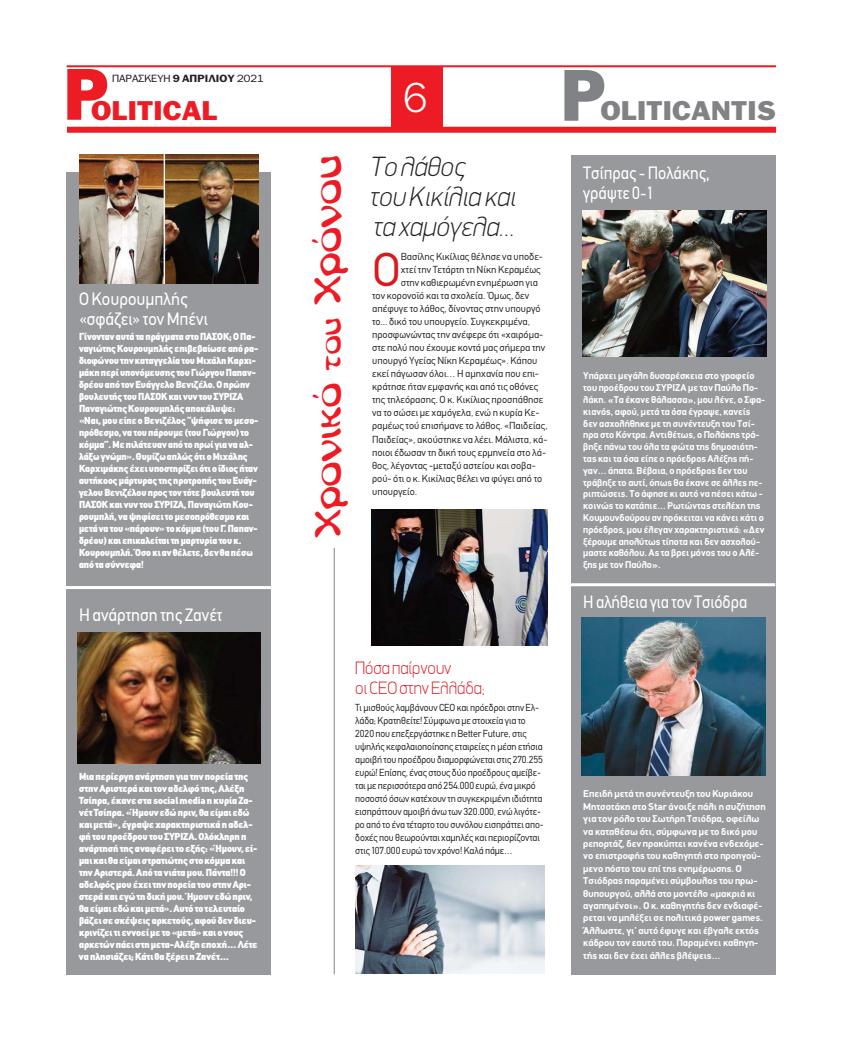
<style>
.page{position:relative;width:841px;height:1039px;background:#fff}
.page>*{position:absolute;margin:0;border:0;box-sizing:border-box;transform-origin:0 0}
.t1{font:900 70px "PF Franklin Gothic";color:#ed1c24;scale:.92 1}
.t2{font:900 70px "PF Franklin Gothic";color:#808285;scale:.92 1}
.t3{font:46.5px "CF Din";color:#d81920}
.t4{font:300 40px "PF Franklin Gothic";color:#fff}
.t5{font:300 39px "PF Bedroom";color:#ed1c24;scale:1.22 1}
.t6{font:italic 100 28px/30px "PF Din Display";color:#231f20}
.t7{font:900 26px "PF Franklin Gothic";color:#808285;scale:1.06 1}
.t8{font:900 26px "PF Franklin Gothic";color:#ed1c24;scale:1.06 1}
.t9{font:18px/20px "PF Din Text";color:#fff;scale:.95 1}
.t10{font:100 18px/20px "PF Din Display";color:#d81920;scale:.95 1}
.t11{font:18px/19.6px "PF Din Text";color:#fff;scale:.92 1}
.t12{font:18px "PF Din Text";color:#fff;scale:.91 1}
.t13{font:10px/13px "CF Din";color:#231f20}
.t14{font:700 10px/11.8px "PF Din Display";color:#fff}
.t15{font:900 10px/12px "CF Din";letter-spacing:-.005em;color:#fff;scale:.96 1}
.t16{font:900 10px/12px "CF Din";letter-spacing:-.005em;color:#fff}
.t17{font:10px "PF Franklin Gothic";letter-spacing:.01em;color:#231f20;scale:1.1 1}
.s1{font-weight:700}
.s2{font-size:30px}
.s3{font-size:40px}
</style>
<div class="page">
<hr style="left:334px;top:548px;width:1px;height:426px;background:#808285">
<div style="left:66px;top:172px;width:204px;height:802px;background:#97999c"></div>
<div style="left:570px;top:155px;width:205px;height:819px;background:#97999c"></div>
<hr style="left:67px;top:65px;width:708px;height:2px;background:#ed1c24">
<div style="left:67px;top:127px;width:708px;height:6px;background:#ed1c24"></div>
<div style="left:391px;top:67px;width:51px;height:63px;background:#ed1c24"></div>
<hr style="left:550px;top:583px;width:224px;height:3px;background:#fff">
<hr style="left:55px;top:586px;width:224px;height:3px;background:#fff">
<img style="left:80px;top:155px;width:178px;height:129px">
<img style="left:582px;top:211px;width:184px;height:145px">
<img style="left:581px;top:617px;width:184px;height:158px">
<img style="left:77px;top:633px;width:183px;height:131px">
<img style="left:371px;top:509px;width:176px;height:136px">
<img style="left:355px;top:865px;width:189px;height:108px">
<h1 class="t1" style="left:64px;top:69px;width:50px">P</h1>
<p class="t17" style="left:112px;top:72px;width:139px">ΠΑΡΑΣΚΕΥΗ <span class="s1">9 ΑΠΡΙΛΙΟΥ</span> 2021</p>
<h3 class="t8" style="left:91px;top:101px;width:120px">OLITICAL</h3>
<h3 class="t9" style="left:79px;top:289px;width:137px">Ο Κουρουμπλής «σφάζει» τον Μπένι</h3>
<p class="t15" style="left:79px;top:331px;width:188px">Γίνονταν αυτά τα πράγματα στο ΠΑΣΟΚ; ΟΠα&shy;ναγιώτης Κουρουμπλής επιβεβαίωσε από ρα&shy;διοφώνου την καταγγελία του Μιχάλη Καρχι&shy;μάκη περί υπονόμευσης του Γιώργου Παπαν&shy;δρέου από τον Ευάγγελο Βενιζέλο.Ο πρώην βουλευτής του ΠΑΣΟΚ και νυν του ΣΥΡΙΖΑ Παναγιώτης Κουρουμπλής αποκάλυψε: «Ναι, μου είπε ο Βενιζέλος “ψήφισε το μεσο&shy;πρόθεσμο, να του πάρουμε (του Γιώργου) το κόμμα”. Με πιλάτευαν από το πρωί για να αλ&shy;λάξω γνώμη». Θυμίζω απλώς ότι ο Μιχάλης Καρχιμάκης έχει υποστηρίξει ότι ο ίδιος ήταν αυτήκοος μάρτυρας της προτροπής του Ευάγ&shy;γελου Βενιζέλου προς τον τότε βουλευτή του ΠΑΣΟΚ και νυν του ΣΥΡΙΖΑ, Παναγιώτη Κου&shy;ρουμπλή, να ψηφίσει το μεσοπρόθεσμο και μετά να του «πάρουν» το κόμμα (του Γ.Παπαν&shy;δρέου) και επικαλείται τη μαρτυρία του κ.<br>Κουρουμπλή. Όσο κι αν θέλετε, δεν θα πέσω από τα σύννεφα!</p>
<h3 class="t9" style="left:79px;top:604px;width:152px">Η ανάρτηση της Ζανέτ</h3>
<p class="t16" style="left:79px;top:771px;width:180px">Μια περίεργη ανάρτηση για την πορεία της στην Αριστερά και τον αδελφό της, Αλέξη Τσίπρα, έκανε στα social media η κυρία Ζα&shy;νέτ Τσίπρα. «Ήμουν εδώ πριν, θα είμαι εδώ και μετά», έγραψε χαρακτηριστικά η αδελ&shy;φή του προέδρου του ΣΥΡΙΖΑ.Ολόκληρη η ανάρτησή της αναφέρει το εξής: «Ήμουν, εί&shy;μαι και θα είμαι στρατιώτης στο κόμμα και την Αριστερά.Από τα νιάτα μου.Πάντα!!! Ο αδελφός μου έχει την πορεία του στην Αρι&shy;στερά και εγώ τη δική μου. Ήμουν εδώ πριν, θα είμαι εδώ και μετά».Αυτό το τελευταίο βάζει σε σκέψεις αρκετούς, αφού δεν διευ&shy;κρινίζει τι εννοεί με το «μετά» και ο νους αρκετών πάει στη μετα-Αλέξη εποχή… Λέτε να πλησιάζει; Κάτι θα ξέρει η Ζανέτ…</p>
<h3 class="t4" style="left:404px;top:75px;width:25px">6</h3>
<h3 class="t5" style="left:307px;top:537px;width:315px;rotate:-90deg">Χρονικό <span class="s2">του</span> <span class="s3">Χρόνου</span></h3>
<h3 class="t6" style="left:369px;top:151px;width:147px">Το λάθος<br>του Κικίλια και τα χαμόγελα...</h3>
<h2 class="t3" style="left:372px;top:252px;width:30px">Ο</h2>
<p class="t13" style="left:400px;top:251px;width:144px">Βασίλης Κικίλιας θέλησε να υποδε-</p>
<p class="t13" style="left:400px;top:264px;width:141px">χτεί την Τετάρτη τη Νίκη Κεραμέως</p>
<p class="t13" style="left:400px;top:277px;width:138px">στην καθιερωμένη ενημέρωση για</p>
<p class="t13" style="left:372px;top:290px;width:158px">τον κορονοϊό και τα σχολεία. Όμως, δεν</p>
<p class="t13" style="left:372px;top:303px;width:170px">απέφυγε το λάθος, δίνοντας στην υπουργό</p>
<p class="t13" style="left:372px;top:316px;width:159px">το... δικό του υπουργείο. Συγκεκριμένα,</p>
<p class="t13" style="left:372px;top:329px;width:173px">προσφωνώντας την ανέφερε ότι «χαιρόμα-</p>
<p class="t13" style="left:372px;top:342px;width:175px">στε πολύ που έχουμε κοντά μας σήμερα την</p>
<p class="t13" style="left:372px;top:355px;width:167px">υπουργό Υγείας Νίκη Κεραμέως». Κάπου</p>
<p class="t13" style="left:372px;top:368px;width:168px">εκεί πάγωσαν όλοι… Η αμηχανία που επι-</p>
<p class="t13" style="left:372px;top:381px;width:168px">κράτησε ήταν εμφανής και από τις οθόνες</p>
<p class="t13" style="left:372px;top:394px;width:173px">της τηλεόρασης. Ο κ. Κικίλιας προσπάθησε</p>
<p class="t13" style="left:372px;top:407px;width:169px">να το σώσει με χαμόγελα, ενώ η κυρία Κε-</p>
<p class="t13" style="left:372px;top:420px;width:177px">ραμέως τού επισήμανε το λάθος. «Παιδείας,</p>
<p class="t13" style="left:372px;top:433px;width:177px">Παιδείας», ακούστηκε να λέει. Μάλιστα, κά-</p>
<p class="t13" style="left:372px;top:446px;width:175px">ποιοι έδωσαν τη δική τους ερμηνεία στο λά-</p>
<p class="t13" style="left:372px;top:459px;width:165px">θος, λέγοντας -μεταξύ αστείου και σοβα-</p>
<p class="t13" style="left:372px;top:472px;width:171px">ρού- ότι ο κ. Κικίλιας θέλει να φύγει από το</p>
<p class="t13" style="left:372px;top:485px;width:46px">υπουργείο.</p>
<h1 class="t2" style="left:560px;top:70px;width:50px">P</h1>
<h3 class="t7" style="left:600px;top:101px;width:167px">OLITICANTIS</h3>
<h3 class="t11" style="left:583px;top:163px;width:139px">Τσίπρας - Πολάκης, γράψτε 0-1</h3>
<p class="t14" style="left:583px;top:371px;width:183px">Υπάρχει μεγάλη δυσαρέσκεια στο γραφείο του προέδρου του ΣΥΡΙΖΑ με τον Παύλο Πο&shy;λάκη. «Τα έκανε θάλασσα», μου λένε, ο Σφα&shy;κιανός, αφού, μετά τα όσα έγραψε, κανείς δεν ασχολήθηκε με τη συνέντευξη του Τσί&shy;πρα στο Κόντρα. Αντιθέτως, ο Πολάκης τρά&shy;βηξε πάνω του όλα τα φώτα της δημοσιότη&shy;τας και τα όσα είπε ο πρόεδρος Αλέξης πή&shy;γαν… άπατα. Βέβαια, ο πρόεδρος δεν του τράβηξε το αυτί, όπως θα έκανε σε άλλες πε&shy;ριπτώσεις. Το άφησε κι αυτό να πέσει κάτω - κοινώς το κατάπιε… Ρωτώντας στελέχη της Κουμουνδούρου αν πρόκειται να κάνει κάτι ο πρόεδρος, μου έλεγαν χαρακτηριστικά: «Δεν ξέρουμε απολύτως τίποτα και δεν ασχολού&shy;μαστε καθόλου. Ας τα βρει μόνος του ο Αλέ&shy;ξης με τον Παύλο».</p>
<h3 class="t12" style="left:583px;top:591px;width:182px">Η αλήθεια για τον Τσιόδρα</h3>
<h3 class="t10" style="left:355px;top:660px;width:138px">Πόσα παίρνουν<br>οι CEO στην Ελλάδα;</h3>
<p class="t13" style="left:355px;top:701px;width:190px">Τι μισθούς λαμβάνουν CEO και πρόεδροι στην Ελ&shy;λάδα; Κρατηθείτε! Σύμφωνα με στοιχεία για το 2020 που επεξεργάστηκε η Better Future, στις υψηλής κεφαλαιοποίησης εταιρείες η μέση ετήσια αμοιβή του προέδρου διαμορφώνεται στις 270.255 ευρώ! Επίσης, ένας στους δύο προέδρους αμείβε&shy;ται με περισσότερα από 254.000 ευρώ, ένα μικρό ποσοστό όσων κατέχουν τη συγκεκριμένη ιδιότητα εισπράττουν αμοιβή άνω των 320.000, ενώ λιγότε&shy;ρο από το ένα τέταρτο του συνόλου εισπράττει απο&shy;δοχές που θεωρούνται χαμηλές και περιορίζονται στις 107.000 ευρώ τον χρόνο! Καλά πάμε…</p>
<p class="t14" style="left:583px;top:788px;width:184px;line-height:12.4px">Επειδή μετά τη συνέντευξη του Κυριάκου Μητσοτάκη στο Star άνοιξε πάλι η συζήτηση για τον ρόλο του Σωτήρη Τσιόδρα, οφείλω να καταθέσω ότι, σύμφωνα με το δικό μου ρεπορτάζ, δεν προκύπτει κανένα ενδεχόμε&shy;νο επιστροφής του καθηγητή στο προηγού&shy;μενο πόστο του επί της ενημέρωσης. Ο Τσιόδρας παραμένει σύμβουλος του πρω&shy;θυπουργού, αλλά στο μοντέλο «μακριά κι αγαπημένοι». Ο κ. καθηγητής δεν ενδιαφέ&shy;ρεται να μπλέξει σε πολιτικά power games.<br>Άλλωστε, γι’ αυτό έφυγε και έβγαλε εκτός κάδρου τον εαυτό του. Παραμένει καθηγη&shy;τής και δεν έχει άλλες βλέψεις…</p>
</div>
